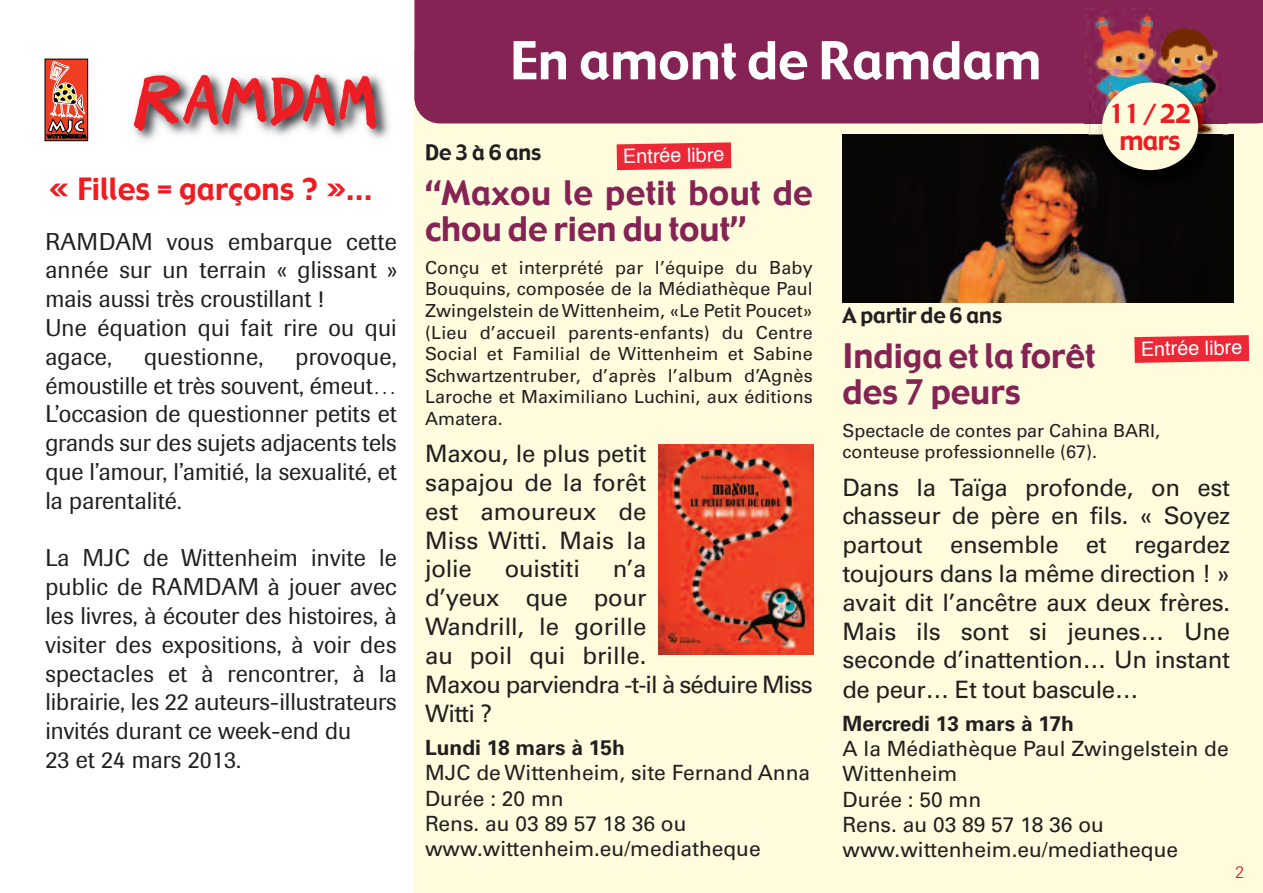
<style>
.page{position:relative;width:1263px;height:893px;background:#fff}
.page>*{position:absolute;margin:0;border:0;box-sizing:border-box;transform-origin:0 0}
.t1{font:51px "Gadget";color:#fff}
.t2{font:33px/36px "Gadget";color:#852354}
.t3{font:30px "Gadget";color:#ee1d23}
.t4{font:25.8px/26.7px "Gadget";letter-spacing:-.03em;color:#ee1d23;text-align:center}
.t5{font:24px/28.8px "Imago";letter-spacing:.01em;color:#231f20}
.t6{font:24px/28.8px "Univers";letter-spacing:-.01em;color:#231f20;text-align:justify}
.t7{font:21px/25.2px "Univers";color:#231f20}
.t8{font:700 21px "Univers";color:#231f20}
.t9{font:21px "Gadget";color:#231f20}
.t10{font:21px "Gadget";letter-spacing:.185em;color:#231f20}
.t11{font:19.8px "Helvetica";color:#fff}
.t12{font:18px/21.6px "Univers";color:#231f20;text-align:justify}
.t13{font:300 18px "Imago";color:#d1161e}
</style>
<div class="page">
<div style="left:414px;top:0;width:849px;height:893px;background:#fffcdd"></div>
<div style="left:414px;top:0;width:849px;height:123px;background:#852354"></div>
<img style="left:49px;top:58px;width:369px;height:84px">
<img style="left:414px;top:50px;width:4px;height:61px">
<img style="left:119px;top:63px;width:266px;height:72px">
<div style="left:45px;top:59px;width:43px;height:82px;border:1px solid #000"></div>
<svg style="left:47px;top:61px;width:39px;height:78px"></svg>
<img style="left:658px;top:445px;width:156px;height:210px">
<img style="left:842px;top:134px;width:391px;height:168px">
<svg style="left:617px;top:142px;width:114px;height:28px"></svg>
<img style="left:1084px;top:8px;width:69px;height:62px">
<img style="left:1084px;top:70px;width:5px;height:53px">
<img style="left:1084px;top:135px;width:5px;height:14px">
<img style="left:1153px;top:4px;width:69px;height:66px">
<img style="left:1222px;top:70px;width:5px;height:53px">
<div style="left:1089px;top:134px;width:138px;height:65px;background:#070505"></div>
<img style="left:1090px;top:70px;width:63px;height:64px">
<img style="left:1166px;top:70px;width:56px;height:75px">
<img style="left:1153px;top:70px;width:13px;height:15px">
<div style="left:1102px;top:83px;width:96px;height:87px;background:#fffcdd;border-radius:50%"></div>
<svg style="left:1134px;top:335px;width:115px;height:28px"></svg>
<p class="t3" style="left:49px;top:170px;width:325px">« Filles = garçons ? »…</p>
<p class="t5" style="left:45px;top:229px;width:353px">RAMDAM vous embarque cette année sur un terrain « glissant » mais aussi très croustillant !<br>Une équation qui fait rire ou qui agace,</p>
<p class="t5" style="left:144px;top:344px;width:121px">questionne,</p>
<p class="t5" style="left:45px;top:344px;width:353px;text-align:justify;text-indent:250px">provoque, émoustille et très souvent, émeut… L’occasion de questionner petits et grands sur des sujets adjacents tels que l’amour, l’amitié, la sexualité, et la parentalité.</p>
<p class="t5" style="left:45px;top:545px;width:353px">La MJC de Wittenheim invite le public de RAMDAM à jouer avec les livres, à écouter des histoires, à visiter des expositions, à voir des spectacles et à rencontrer, à la librairie, les 22 auteurs-illustrateurs invités durant ce week-end du<br>23 et 24 mars 2013.</p>
<h1 class="t1" style="left:510px;top:28px;width:533px">En amont de Ramdam</h1>
<p class="t10" style="left:425px;top:139px;width:118px">De3à6ans</p>
<h2 class="t2" style="left:425px;top:175px;width:389px">“Maxou le petit bout de chou de rien du tout”</h2>
<p class="t12" style="left:425px;top:258px;width:389px">Conçu et interprété par l’équipe du Baby Bouquins, composée de la Médiathèque Paul Zwingelstein deWittenheim, «Le Petit Poucet» (Lieu d’accueil parents-enfants) du Centre Social et Familial de Wittenheim et Sabine Schwartzentruber, d’après l’album d’Agnès Laroche et Maximiliano Luchini, aux éditions Amatera.</p>
<p class="t6" style="left:425px;top:441px;width:223px">Maxou, le plus petit sapajou de la forêt est amoureux de Miss Witti. Mais la jolie</p>
<p class="t11" style="left:623px;top:148px;width:103px;rotate:-1deg">Entrée libre</p>
<p class="t6" style="left:425px;top:557px;width:389px;text-align:left;text-indent:188px">n’a<br>d’yeux que pour<br>Wandrill, le gorille<br>au poil qui brille.<br>Maxou parviendra -t-il à séduire Miss<br>Witti ?</p>
<p class="t8" style="left:425px;top:740px;width:202px">Lundi 18 mars à 15h</p>
<p class="t7" style="left:425px;top:762px;width:387px">MJC de Wittenheim, site Fernand Anna<br>Durée : 20 mn<br>Rens. au 03 89 57 18 36 ou www.wittenheim.eu/mediatheque</p>
<p class="t6" style="left:505px;top:557px;width:77px">ouistiti</p>
<p class="t4" style="left:1109px;top:100px;width:83px">11/22 mars</p>
<p class="t9" style="left:842px;top:302px;width:161px">A partir de 6 ans</p>
<h2 class="t2" style="left:842px;top:338px;width:254px">Indiga et la forêt des 7 peurs</h2>
<p class="t12" style="left:842px;top:421px;width:319px">Spectacle de contes par Cahina BARI, conteuse professionnelle (67).</p>
<p class="t6" style="left:842px;top:475px;width:389px">Dans la Taïga profonde, on est chasseur de père en fils. « Soyez partout ensemble et regardez toujours dans la même direction ! » avait dit l’ancêtre aux deux frères.<br>Mais ils sont si jeunes… Une seconde d’inattention… Un instant de peur… Et tout bascule…</p>
<p class="t8" style="left:842px;top:716px;width:233px">Mercredi 13 mars à 17h</p>
<p class="t7" style="left:842px;top:738px;width:388px">A la Médiathèque Paul Zwingelstein de<br>Wittenheim<br>Durée : 50 mn<br>Rens. au 03 89 57 18 36 ou www.wittenheim.eu/mediatheque</p>
<p class="t11" style="left:1141px;top:341px;width:103px;rotate:-1deg">Entrée libre</p>
<p class="t13" style="left:1235px;top:865px;width:10px">2</p>
</div>
